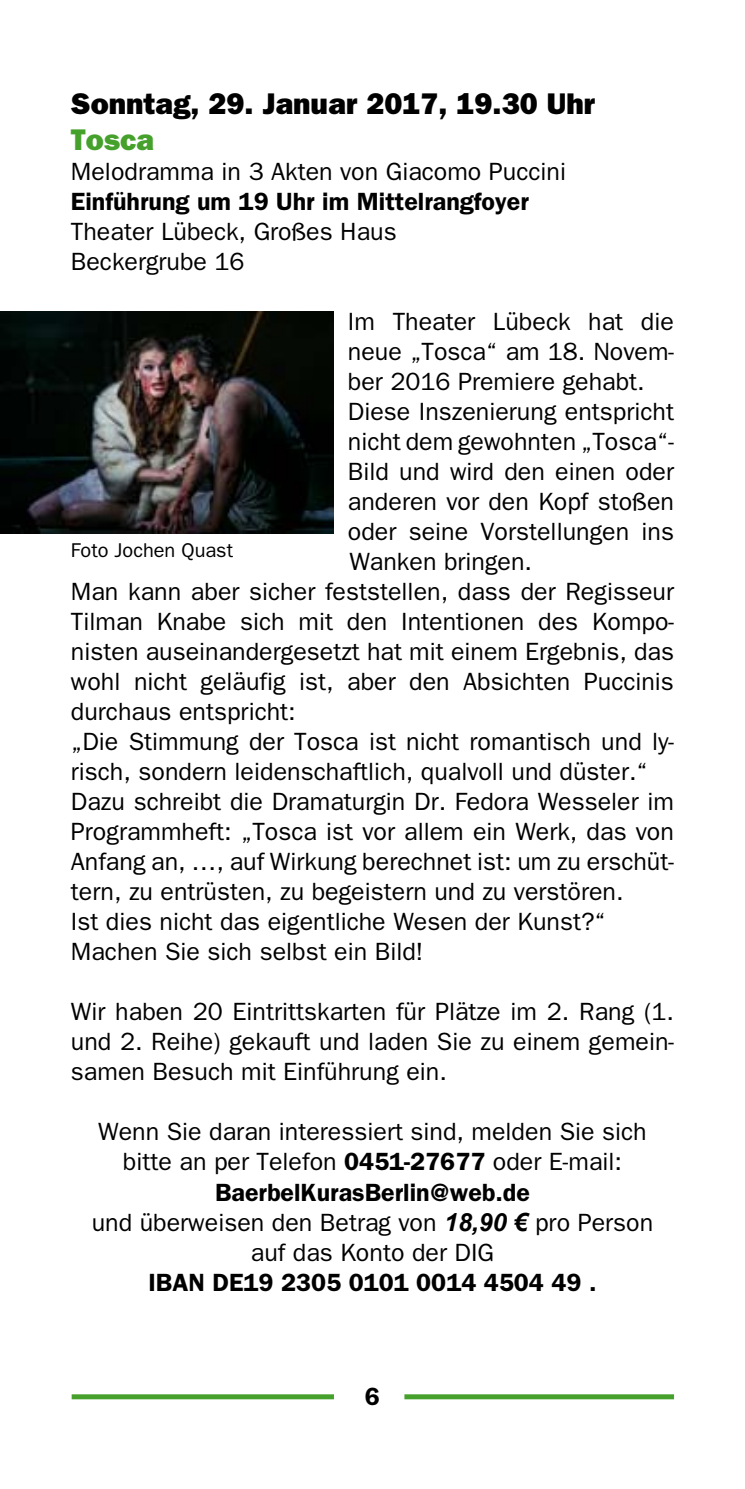
<style>
.page{position:relative;width:745px;height:1489px;background:#fff}
.page>*{position:absolute;margin:0;border:0;box-sizing:border-box;transform-origin:0 0}
.t1{font:800 30px "Franklin Gothic";color:#000}
.t2{font:800 30px "Franklin Gothic";color:#45a12b}
.t3{font:25px/30px "Franklin Gothic";color:#000}
.t4{font:600 25px "Franklin Gothic";color:#000}
.t5{font:20px "Franklin Gothic";color:#000}
.s1{font-weight:600}
.s2{font-family:"Arial";font-weight:700;font-style:italic}
</style>
<div class="page">
<div style="left:72px;top:1394px;width:262px;height:5px;background:#45a12b"></div>
<div style="left:404px;top:1394px;width:269px;height:5px;background:#45a12b"></div>
<img style="left:0;top:312px;width:333px;height:222px">
<p class="t1" style="left:71px;top:86px;width:525px">Sonntag, 29. Januar 2017, 19.30 Uhr</p>
<p class="t2" style="left:71px;top:122px;width:84px">Tosca</p>
<p class="t3" style="left:71px;top:156px;width:496px">Melodramma in 3 Akten von Giacomo Puccini</p>
<p class="t4" style="left:71px;top:187px;width:459px">Einführung um 19 Uhr im Mittelrangfoyer</p>
<p class="t3" style="left:71px;top:216px;width:327px">Theater Lübeck, Großes Haus<br>Beckergrube 16</p>
<p class="t3" style="left:348px;top:306px;width:327px">Im Theater Lübeck hat die</p>
<p class="t3" style="left:348px;top:336px;width:327px">neue „Tosca“ am 18. Novem-</p>
<p class="t3" style="left:348px;top:366px;width:298px">ber 2016 Premiere gehabt.</p>
<p class="t3" style="left:348px;top:396px;width:327px">Diese Inszenierung entspricht</p>
<p class="t3" style="left:348px;top:426px;width:327px">nicht dem gewohnten „Tosca“-</p>
<p class="t3" style="left:348px;top:456px;width:327px">Bild und wird den einen oder</p>
<p class="t3" style="left:348px;top:486px;width:327px">anderen vor den Kopf stoßen</p>
<p class="t3" style="left:348px;top:516px;width:327px">oder seine Vorstellungen ins</p>
<p class="t3" style="left:349px;top:546px;width:184px">Wanken bringen.</p>
<p class="t3" style="left:71px;top:576px;width:604px">Man kann aber sicher feststellen, dass der Regisseur</p>
<p class="t3" style="left:71px;top:606px;width:604px">Tilman Knabe sich mit den Intentionen des Kompo-</p>
<p class="t3" style="left:71px;top:636px;width:604px">nisten auseinandergesetzt hat mit einem Ergebnis, das</p>
<p class="t3" style="left:71px;top:666px;width:604px">wohl nicht geläufig ist, aber den Absichten Puccinis</p>
<p class="t3" style="left:71px;top:696px;width:226px">durchaus entspricht:</p>
<p class="t3" style="left:71px;top:726px;width:604px">„Die Stimmung der Tosca ist nicht romantisch und ly-</p>
<p class="t3" style="left:71px;top:756px;width:578px">risch, sondern leidenschaftlich, qualvoll und düster.“</p>
<p class="t3" style="left:71px;top:786px;width:604px">Dazu schreibt die Dramaturgin Dr. Fedora Wesseler im</p>
<p class="t3" style="left:71px;top:816px;width:604px">Programmheft: „Tosca ist vor allem ein Werk, das von</p>
<p class="t3" style="left:71px;top:846px;width:604px">Anfang an, …, auf Wirkung berechnet ist: um zu erschüt-</p>
<p class="t3" style="left:71px;top:876px;width:554px">tern, zu entrüsten, zu begeistern und zu verstören.</p>
<p class="t3" style="left:71px;top:906px;width:536px">Ist dies nicht das eigentliche Wesen der Kunst?“</p>
<p class="t3" style="left:71px;top:936px;width:353px">Machen Sie sich selbst ein Bild!</p>
<p class="t5" style="left:71px;top:538px;width:163px">Foto Jochen Quast</p>
<p class="t3" style="left:71px;top:996px;width:604px;text-align:justify">Wir haben 20 Eintrittskarten für Plätze im 2. Rang (1. und 2. Reihe) gekauft und laden Sie zu einem gemein&shy;samen Besuch mit Einführung ein.</p>
<p class="t3" style="left:92px;top:1116px;width:562px;text-align:center">Wenn Sie daran interessiert sind, melden Sie sich bitte an per Telefon <span class="s1">0451-27677</span> oder E-mail:<br><span class="s1">BaerbelKurasBerlin@web.de<br></span>und überweisen den Betrag von <span class="s2">18,90 €</span> pro Person auf das Konto der DIG</p>
<p class="t4" style="left:148px;top:1267px;width:449px">IBAN DE19 2305 0101 0014 4504 49 .</p>
<p class="t4" style="left:365px;top:1381px;width:16px">6</p>
</div>
